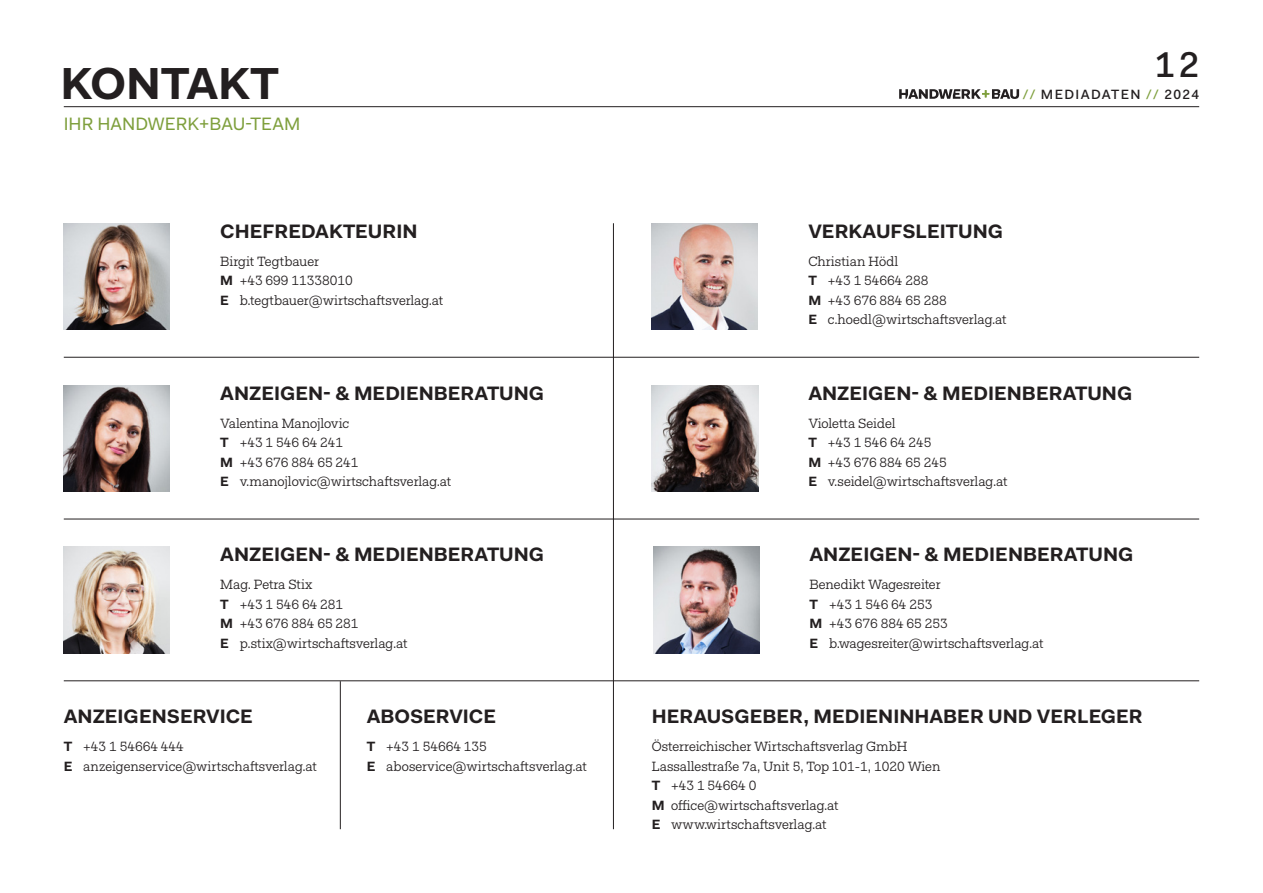
<style>
.page{position:relative;width:1263px;height:893px;background:#fff}
.page>*{position:absolute;margin:0;border:0;box-sizing:border-box;transform-origin:0 0}
._05_Kopfzeile{font:700 45px "Fakt Pro";color:#231f20}
.t1{font:500 36px "Fakt Pro";color:#231f20}
._03_TT_Preisliste{font:700 19.5px "Fakt Pro";color:#231f20}
._05_Kopfzeile_blau_O{font:18px "Fakt Pro";color:#7e9f3c}
._01_GS{font:13.5px/19.5px "Fakt Slab Pro Blond";color:#231f20}
.t2{font:500 13.5px "Fakt Pro";letter-spacing:.1em;color:#231f20}
.s1{font-family:"Fakt Pro";font-weight:700}
.s2{color:#7e9f3c}
</style>
<div class="page">
<hr style="left:64px;top:106px;width:1135px;height:1px;background:#231f20">
<svg style="left:899px;top:89px;width:120px;height:10px"></svg>
<hr style="left:64px;top:357px;width:1135px;height:1px;background:#231f20">
<hr style="left:64px;top:519px;width:1135px;height:1px;background:#231f20">
<hr style="left:64px;top:680px;width:1135px;height:1px;background:#231f20">
<hr style="left:613px;top:223px;width:1px;height:606px;background:#231f20">
<img style="left:652px;top:385px;width:106px;height:106px">
<hr style="left:340px;top:681px;width:1px;height:148px;background:#231f20">
<img style="left:652px;top:223px;width:106px;height:106px">
<img style="left:653px;top:547px;width:106px;height:106px">
<img style="left:64px;top:385px;width:106px;height:106px">
<img style="left:64px;top:223px;width:106px;height:106px">
<img style="left:64px;top:547px;width:106px;height:106px">
<p class="_05_Kopfzeile" style="left:60px;top:53px;width:220px">KONTAKT</p>
<p class="_05_Kopfzeile_blau_O" style="left:64px;top:111px;width:238px">IHR HANDWERK+BAU-TEAM</p>
<p class="_03_TT_Preisliste" style="left:220px;top:218px;width:199px">CHEFREDAKTEURIN</p>
<p class="_01_GS" style="left:220px;top:251px;width:100px">Birgit Tegtbauer</p>
<p class="_01_GS" style="left:220px;top:271px;width:134px"><span class="s1">M</span> +43 699 11338010</p>
<p class="_01_GS" style="left:220px;top:290px;width:225px"><span class="s1">E</span> b.tegtbauer@wirtschaftsverlag.at</p>
<p class="_03_TT_Preisliste" style="left:220px;top:380px;width:325px">ANZEIGEN- &amp; MEDIENBERATUNG</p>
<p class="_01_GS" style="left:220px;top:413px;width:131px">Valentina Manojlovic</p>
<p class="_01_GS" style="left:220px;top:433px;width:124px"><span class="s1">T</span> +43 1 546 64 241</p>
<p class="_01_GS" style="left:220px;top:452px;width:140px"><span class="s1">M</span> +43 676 884 65 241</p>
<p class="_01_GS" style="left:220px;top:472px;width:233px"><span class="s1">E</span> v.manojlovic@wirtschaftsverlag.at</p>
<p class="_03_TT_Preisliste" style="left:220px;top:542px;width:325px">ANZEIGEN- &amp; MEDIENBERATUNG</p>
<p class="_01_GS" style="left:220px;top:575px;width:94px">Mag. Petra Stix</p>
<p class="_01_GS" style="left:220px;top:594px;width:124px"><span class="s1">T</span> +43 1 546 64 281</p>
<p class="_01_GS" style="left:220px;top:614px;width:140px"><span class="s1">M</span> +43 676 884 65 281</p>
<p class="_01_GS" style="left:220px;top:633px;width:189px"><span class="s1">E</span> p.stix@wirtschaftsverlag.at</p>
<p class="_03_TT_Preisliste" style="left:64px;top:703px;width:191px">ANZEIGENSERVICE</p>
<p class="_01_GS" style="left:64px;top:737px;width:122px"><span class="s1">T</span> +43 1 54664 444</p>
<p class="_01_GS" style="left:64px;top:756px;width:255px"><span class="s1">E</span> anzeigenservice@wirtschaftsverlag.at</p>
<p class="_03_TT_Preisliste" style="left:367px;top:703px;width:131px">ABOSERVICE</p>
<p class="_01_GS" style="left:367px;top:737px;width:122px"><span class="s1">T</span> +43 1 54664 135</p>
<p class="_01_GS" style="left:367px;top:756px;width:222px"><span class="s1">E</span> aboservice@wirtschaftsverlag.at</p>
<h2 class="t1" style="left:1155px;top:41px;width:46px">12</h2>
<p class="t2" style="left:1023px;top:85px;width:178px"><span class="s2">//</span> MEDIADATEN <span class="s2">//</span> 2024</p>
<p class="_03_TT_Preisliste" style="left:808px;top:218px;width:196px">VERKAUFSLEITUNG</p>
<p class="_01_GS" style="left:808px;top:251px;width:91px">Christian Hödl</p>
<p class="_01_GS" style="left:808px;top:271px;width:122px"><span class="s1">T</span> +43 1 54664 288</p>
<p class="_01_GS" style="left:808px;top:290px;width:140px"><span class="s1">M</span> +43 676 884 65 288</p>
<p class="_01_GS" style="left:808px;top:310px;width:200px"><span class="s1">E</span> c.hoedl@wirtschaftsverlag.at</p>
<p class="_03_TT_Preisliste" style="left:808px;top:380px;width:325px">ANZEIGEN- &amp; MEDIENBERATUNG</p>
<p class="_01_GS" style="left:808px;top:413px;width:89px">Violetta Seidel</p>
<p class="_01_GS" style="left:808px;top:433px;width:124px"><span class="s1">T</span> +43 1 546 64 245</p>
<p class="_01_GS" style="left:808px;top:452px;width:140px"><span class="s1">M</span> +43 676 884 65 245</p>
<p class="_01_GS" style="left:808px;top:472px;width:201px"><span class="s1">E</span> v.seidel@wirtschaftsverlag.at</p>
<p class="_03_TT_Preisliste" style="left:809px;top:542px;width:325px">ANZEIGEN- &amp; MEDIENBERATUNG</p>
<p class="_01_GS" style="left:809px;top:575px;width:133px">Benedikt Wagesreiter</p>
<p class="_01_GS" style="left:809px;top:594px;width:124px"><span class="s1">T</span> +43 1 546 64 253</p>
<p class="_01_GS" style="left:809px;top:614px;width:140px"><span class="s1">M</span> +43 676 884 65 253</p>
<p class="_01_GS" style="left:809px;top:633px;width:235px"><span class="s1">E</span> b.wagesreiter@wirtschaftsverlag.at</p>
<p class="_03_TT_Preisliste" style="left:652px;top:703px;width:493px">HERAUSGEBER, MEDIENINHABER UND VERLEGER</p>
<p class="_01_GS" style="left:652px;top:737px;width:290px">Österreichischer Wirtschaftsverlag GmbH<br>Lassallestraße 7a, Unit 5, Top 101-1, 1020 Wien</p>
<p class="_01_GS" style="left:652px;top:776px;width:189px"><span class="s1">T</span> +43 1 54664 0<br><span class="s1">M</span> office@wirtschaftsverlag.at<br><span class="s1">E</span> www.wirtschaftsverlag.at</p>
</div>
